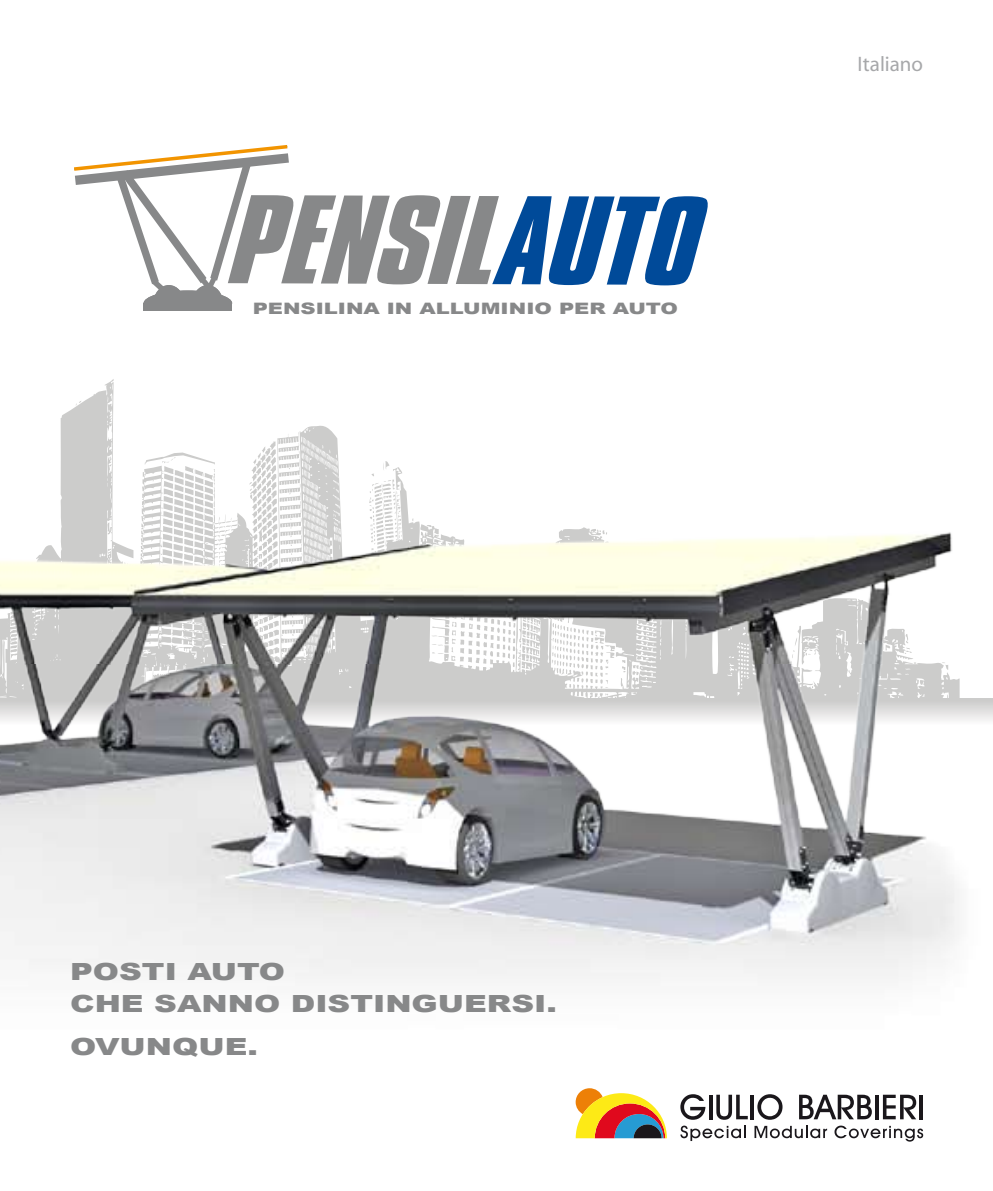
<style>
.page{position:relative;width:993px;height:1191px;background:#fff}
.page>*{position:absolute;margin:0;border:0;box-sizing:border-box;transform-origin:0 0}
.t1{font:italic 700 108.5px "Compacta BT";color:#878889;scale:1.06 1}
.t2{font:900 23.62px/31.5px "Arial";color:#878889;scale:1.33 1}
.t3{font:21px "Myriad";color:#a7a8aa}
.t4{font:900 15.75px "Arial";color:#878889;scale:1.33 1}
.s1{color:#004a99}
</style>
<div class="page">
<img style="left:0;top:303px;width:989px;height:676px">
<svg style="left:680px;top:1125px;width:65px;height:16px"></svg>
<svg style="left:754px;top:1125px;width:72px;height:13px"></svg>
<svg style="left:834px;top:1125px;width:88px;height:16px"></svg>
<svg style="left:680px;top:1094px;width:25px;height:25px"></svg>
<svg style="left:709px;top:1095px;width:3px;height:24px"></svg>
<svg style="left:716px;top:1094px;width:31px;height:25px"></svg>
<hr style="left:750px;top:1094px;width:4px;height:25px;background:#1a171b">
<svg style="left:757px;top:1094px;width:25px;height:25px"></svg>
<svg style="left:799px;top:1094px;width:72px;height:25px"></svg>
<svg style="left:875px;top:1095px;width:3px;height:24px"></svg>
<svg style="left:882px;top:1094px;width:33px;height:25px"></svg>
<hr style="left:919px;top:1094px;width:3px;height:25px;background:#1a171b">
<svg style="left:575px;top:1088px;width:91px;height:50px"></svg>
<div style="left:143px;top:303px;width:89px;height:8px;background:#878889"></div>
<svg style="left:74px;top:145px;width:215px;height:158px"></svg>
<p class="t1" style="left:223px;top:174px;width:476px">PENSIL<span class="s1">AUTO</span></p>
<p class="t4" style="left:252px;top:297px;width:321px">PENSILINA IN ALLUMINIO PER AUTO</p>
<p class="t3" style="left:857px;top:54px;width:67px">Italiano</p>
<p class="t2" style="left:70px;top:955px;width:367px">POSTI AUTO<br>CHE SANNO DISTINGUERSI.</p>
<p class="t2" style="left:70px;top:1030px;width:143px">OVUNQUE.</p>
</div>
